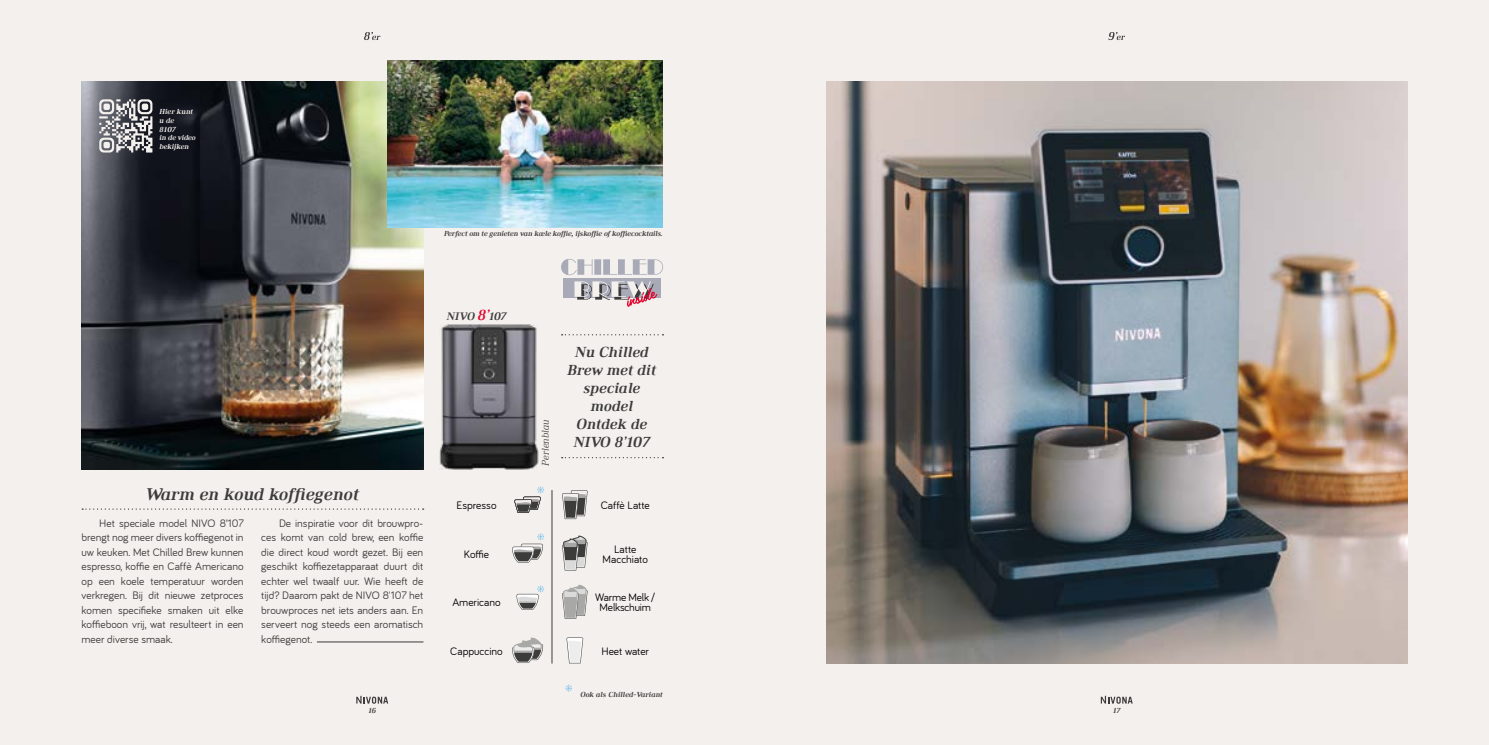
<style>
.page{position:relative;width:1489px;height:745px;background:#fff}
.page>*{position:absolute;margin:0;border:0;box-sizing:border-box;transform-origin:0 0}
.t1{font:italic 700 17.5px "Ethos";color:#3c3c3b}
.t2{font:italic 700 15px/18px "Ethos";color:#3c3c3b;text-align:center}
.t3{font:11.25px/14.5px "Bariol";color:#3c3c3b;text-align:justify}
.t4{font:11.25px/10px "Bariol";color:#000;text-align:center}
.t5{font:11.25px/10px "Bariol";letter-spacing:-.02em;color:#000;text-align:center}
.t6{font:italic 700 11.25px "Ethos";letter-spacing:-.01em;color:#3c3c3b}
.t7{font:italic 300 10px "Ethos";color:#3c3c3b}
.t8{font:italic 700 7.5px "Ethos";letter-spacing:-.02em;color:#3c3c3b}
.t9{font:italic 700 7.5px/8.8px "Ethos";letter-spacing:-.02em;color:#f4f0ed}
.t10{font:italic 700 7.5px "Ethos";color:#3c3c3b}
.s1{font-size:15px;color:#e4032e}
</style>
<div class="page">
<div style="left:0;top:0;width:1488px;height:744px;background:#f4f0ed"></div>
<img style="left:826px;top:81px;width:581px;height:582px">
<svg style="left:565px;top:684px;width:7px;height:7px"></svg>
<img style="left:81px;top:81px;width:342px;height:388px">
<img style="left:388px;top:60px;width:275px;height:167px">
<img style="left:439px;top:324px;width:99px;height:145px">
<svg style="left:1108px;top:32px;width:16px;height:8px"></svg>
<svg style="left:364px;top:32px;width:16px;height:8px"></svg>
<svg style="left:561px;top:334px;width:102px;height:1px"></svg>
<svg style="left:561px;top:457px;width:102px;height:1px"></svg>
<div style="left:563px;top:278px;width:97px;height:19px;background:#a8abb7"></div>
<svg style="left:561px;top:259px;width:102px;height:16px"></svg>
<svg style="left:574px;top:281px;width:83px;height:25px"></svg>
<hr style="left:317px;top:641px;width:106px;height:1px;background:#3c3c3b">
<svg style="left:82px;top:508px;width:341px;height:1px"></svg>
<hr style="left:551px;top:490px;width:1px;height:172px;background:#3c3c3b">
<svg style="left:566px;top:637px;width:17px;height:26px"></svg>
<svg style="left:562px;top:535px;width:25px;height:35px"></svg>
<svg style="left:562px;top:584px;width:25px;height:34px"></svg>
<svg style="left:562px;top:490px;width:25px;height:28px"></svg>
<svg style="left:512px;top:637px;width:31px;height:25px"></svg>
<svg style="left:512px;top:533px;width:32px;height:29px"></svg>
<svg style="left:516px;top:585px;width:28px;height:24px"></svg>
<svg style="left:514px;top:486px;width:30px;height:26px"></svg>
<svg style="left:99px;top:99px;width:53px;height:53px"></svg>
<div style="left:103px;top:142px;width:7px;height:6px;background:#f4f0ed;border-radius:2px"></div>
<svg style="left:356px;top:695px;width:32px;height:8px"></svg>
<svg style="left:1100px;top:695px;width:32px;height:8px"></svg>
<p class="t9" style="left:159px;top:107px;width:38px">Hier kunt u de<br>8107<br>in de video bekijken</p>
<p class="t8" style="left:444px;top:229px;width:220px">Perfect om te genieten van koele koffie, ijskoffie of koffiecocktails.</p>
<p class="t6" style="left:446px;top:309px;width:61px">NIVO <span class="s1">8’</span>107</p>
<h1 class="t1" style="left:145px;top:483px;width:215px">Warm en koud koffiegenot</h1>
<p class="t3" style="left:81px;top:515px;width:164px;text-indent:18px">Het speciale model NIVO 8’107 brengt nog meer divers koffiegenot in uw keuken. Met Chilled Brew kunnen espresso, koffie en Caffè Americano op een koele temperatuur worden verkregen. Bij dit nieuwe zetproces komen specifieke smaken uit elke koffieboon vrij, wat resulteert in een meer diverse smaak.</p>
<p class="t3" style="left:261px;top:515px;width:163px;text-indent:18px">De inspiratie voor dit brouwpro&shy;ces komt van cold brew, een koffie die direct koud wordt gezet. Bij een geschikt koffiezetapparaat duurt dit echter wel twaalf uur. Wie heeft de tijd? Daarom pakt de NIVO 8'107 het brouwproces net iets anders aan. En serveert nog steeds een aromatisch koffiegenot.</p>
<p class="t4" style="left:456px;top:500px;width:41px">Espresso</p>
<p class="t4" style="left:464px;top:548px;width:27px">Koffie</p>
<p class="t4" style="left:452px;top:597px;width:50px">Americano</p>
<p class="t4" style="left:450px;top:645px;width:54px">Cappuccino</p>
<p class="t7" style="left:539px;top:465px;width:48px;rotate:-90deg">Perlenblau</p>
<h2 class="t2" style="left:567px;top:342px;width:90px">Nu Chilled<br>Brew met dit speciale model<br>Ontdek de<br>NIVO 8’107</h2>
<p class="t4" style="left:600px;top:500px;width:50px">Caffè Latte</p>
<p class="t4" style="left:602px;top:543px;width:47px">Latte<br>Macchiato</p>
<p class="t5" style="left:595px;top:592px;width:62px">Warme Melk /<br>Melkschuim</p>
<p class="t4" style="left:601px;top:645px;width:49px">Heet water</p>
<p class="t10" style="left:580px;top:689px;width:84px">Ook als Chilled-Variant</p>
<p class="t8" style="left:368px;top:705px;width:9px">16</p>
<p class="t8" style="left:1112px;top:705px;width:9px">17</p>
</div>
